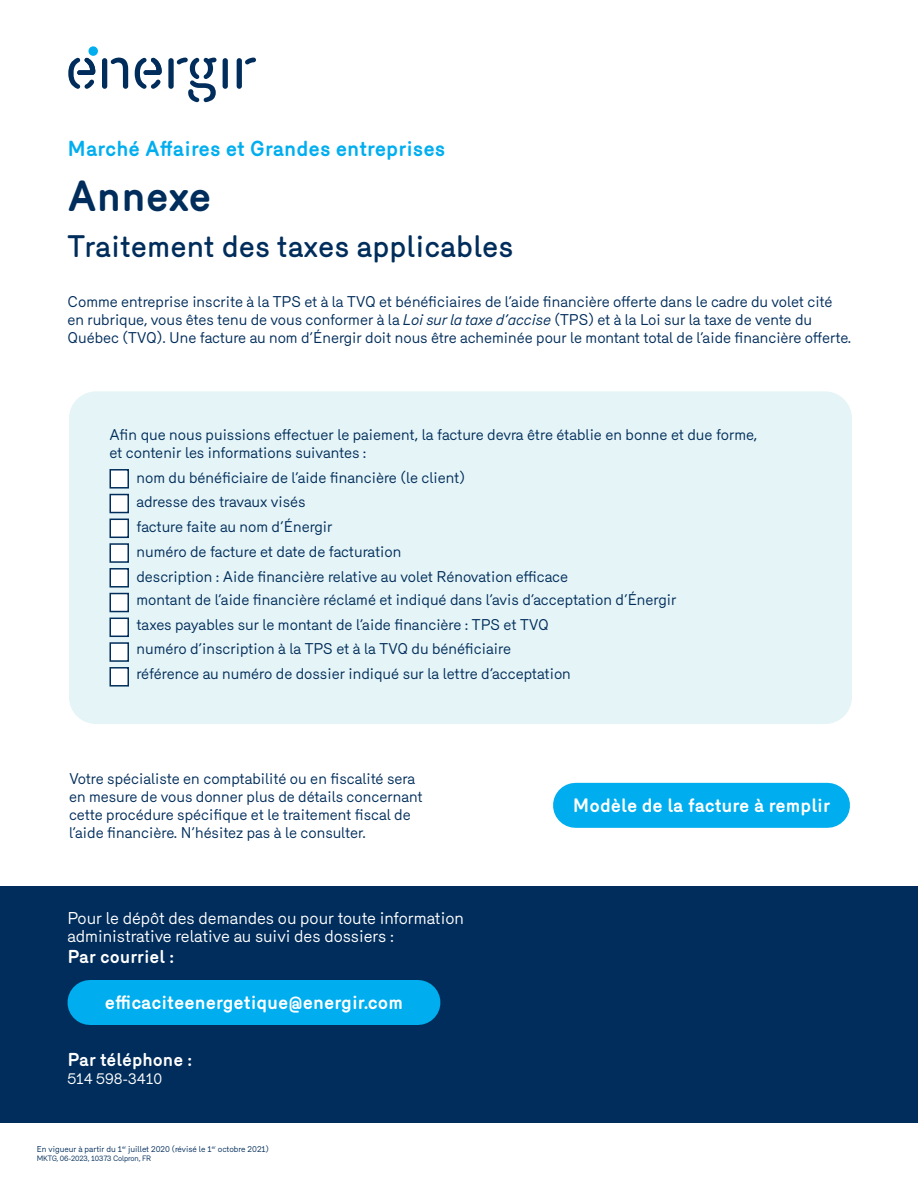
<style>
.page{position:relative;width:918px;height:1188px;background:#fff}
.page>*{position:absolute;margin:0;border:0;box-sizing:border-box;transform-origin:0 0}
.Energir_Titre_princi{font:700 42px "Merkury";color:#002d5b}
.Energir_Sous-titre_p{font:500 30px "Merkury";color:#002d5b}
.Energir_Titre_paragr{font:700 21px "Merkury";color:#00aeef}
.t1{font:700 18.75px "Merkury";color:#fff}
.Energir_Telephone-co{font:700 18px "Merkury";color:#fff}
.Energir_Texte{font:16.5px/18px "Merkury";color:#fff}
.Energir_Texte-2{font:15px/18px "Merkury";color:#002d5b}
.Energir_Telephone-co-2{font:15px "Merkury";color:#fff}
.Energir_Note{font:8.25px "Merkury";color:#002d5b}
.Energir_Note-2{font:7.5px "Merkury";letter-spacing:-.02em;color:#002d5b}
.s1{font-style:italic}
</style>
<div class="page">
<div style="left:576px;top:783px;width:252px;height:45px;background:#00aeef"></div>
<div style="left:0;top:887px;width:918px;height:236px;background:#002d5b"></div>
<div style="left:90px;top:980px;width:328px;height:45px;background:#00aeef"></div>
<div style="left:69px;top:391px;width:783px;height:333px;background:#e5f4f6;border-radius:27px"></div>
<div style="left:110px;top:469px;width:19px;height:20px;background:#fff;border:2px solid #002d5b"></div>
<div style="left:110px;top:494px;width:19px;height:19px;background:#fff;border:2px solid #002d5b"></div>
<div style="left:110px;top:519px;width:19px;height:19px;background:#fff;border:2px solid #002d5b"></div>
<div style="left:110px;top:543px;width:19px;height:20px;background:#fff;border:2px solid #002d5b"></div>
<div style="left:110px;top:568px;width:19px;height:20px;background:#fff;border:2px solid #002d5b"></div>
<div style="left:110px;top:593px;width:19px;height:19px;background:#fff;border:2px solid #002d5b"></div>
<div style="left:110px;top:618px;width:19px;height:19px;background:#fff;border:2px solid #002d5b"></div>
<div style="left:110px;top:642px;width:19px;height:20px;background:#fff;border:2px solid #002d5b"></div>
<div style="left:110px;top:667px;width:19px;height:20px;background:#fff;border:2px solid #002d5b"></div>
<div style="left:88px;top:46px;width:10px;height:10px;background:#00aeef;border-radius:50%"></div>
<div style="left:102px;top:58px;width:5px;height:31px;background:#002d5b;border-radius:3px"></div>
<svg style="left:110px;top:57px;width:18px;height:32px"></svg>
<div style="left:223px;top:58px;width:5px;height:31px;background:#002d5b;border-radius:3px"></div>
<svg style="left:68px;top:57px;width:27px;height:32px"></svg>
<svg style="left:135px;top:57px;width:27px;height:32px"></svg>
<div style="left:168px;top:58px;width:6px;height:31px;background:#002d5b;border-radius:3px"></div>
<svg style="left:177px;top:57px;width:40px;height:45px"></svg>
<div style="left:237px;top:58px;width:5px;height:31px;background:#002d5b;border-radius:3px"></div>
<svg style="left:245px;top:58px;width:11px;height:7px"></svg>
<p class="Energir_Titre_paragr" style="left:68px;top:133px;width:380px">Marché Affaires et Grandes entreprises</p>
<p class="Energir_Titre_princi" style="left:68px;top:164px;width:146px">Annexe</p>
<p class="Energir_Sous-titre_p" style="left:68px;top:224px;width:447px">Traitement des taxes applicables</p>
<p class="Energir_Texte-2" style="left:68px;top:291px;width:785px">Comme entreprise inscrite à la TPS et à la TVQ et bénéficiaires de l’aide financière offerte dans le cadre du volet cité en rubrique, vous êtes tenu de vous conformer à la <span class="s1">Loi sur la taxe d’accise</span> (TPS) et à la Loi sur la taxe de vente du<br>Québec (TVQ). Une facture au nom d’Énergir doit nous être acheminée pour le montant total de l’aide financière offerte.</p>
<p class="Energir_Texte-2" style="left:110px;top:424px;width:649px">Afin que nous puissions effectuer le paiement, la facture devra être établie en bonne et due forme, et contenir les informations suivantes :</p>
<p class="Energir_Texte-2" style="left:136px;top:467px;width:330px">nom du bénéficiaire de l’aide financière (le client)</p>
<p class="Energir_Texte-2" style="left:136px;top:492px;width:171px">adresse des travaux visés</p>
<p class="Energir_Texte-2" style="left:136px;top:516px;width:198px">facture faite au nom d’Énergir</p>
<p class="Energir_Texte-2" style="left:136px;top:541px;width:267px">numéro de facture et date de facturation</p>
<p class="Energir_Texte-2" style="left:136px;top:566px;width:433px">description : Aide financière relative au volet Rénovation efficace</p>
<p class="Energir_Texte-2" style="left:136px;top:589px;width:541px">montant de l’aide financière réclamé et indiqué dans l’avis d’acceptation d’Énergir</p>
<p class="Energir_Texte-2" style="left:136px;top:614px;width:414px">taxes payables sur le montant de l’aide financière : TPS et TVQ</p>
<p class="Energir_Texte-2" style="left:136px;top:639px;width:376px">numéro d’inscription à la TPS et à la TVQ du bénéficiaire</p>
<p class="Energir_Texte-2" style="left:136px;top:663px;width:436px">référence au numéro de dossier indiqué sur la lettre d’acceptation</p>
<p class="Energir_Texte-2" style="left:69px;top:768px;width:355px">Votre spécialiste en comptabilité ou en fiscalité sera en mesure de vous donner plus de détails concernant cette procédure spécifique et le traitement fiscal de l’aide financière. N’hésitez pas à le consulter.</p>
<p class="Energir_Texte" style="left:68px;top:908px;width:398px">Pour le dépôt des demandes ou pour toute information administrative relative au suivi des dossiers :</p>
<p class="Energir_Telephone-co" style="left:68px;top:943px;width:108px">Par courriel :</p>
<p class="t1" style="left:105px;top:989px;width:300px">efficaciteenergetique@energir.com</p>
<p class="Energir_Telephone-co" style="left:68px;top:1046px;width:126px">Par téléphone :</p>
<p class="Energir_Telephone-co-2" style="left:68px;top:1068px;width:96px">514 598-3410</p>
<p class="Energir_Note" style="left:37px;top:1143px;width:234px">En vigueur à partir du 1<sup>er</sup> juillet 2020 (révisé le 1<sup>er</sup> octobre 2021)</p>
<p class="Energir_Note-2" style="left:37px;top:1153px;width:116px">MKTG, 06-2023, 10373 Colpron, FR</p>
<p class="t1" style="left:573px;top:792px;width:259px">Modèle de la facture à remplir</p>
</div>
